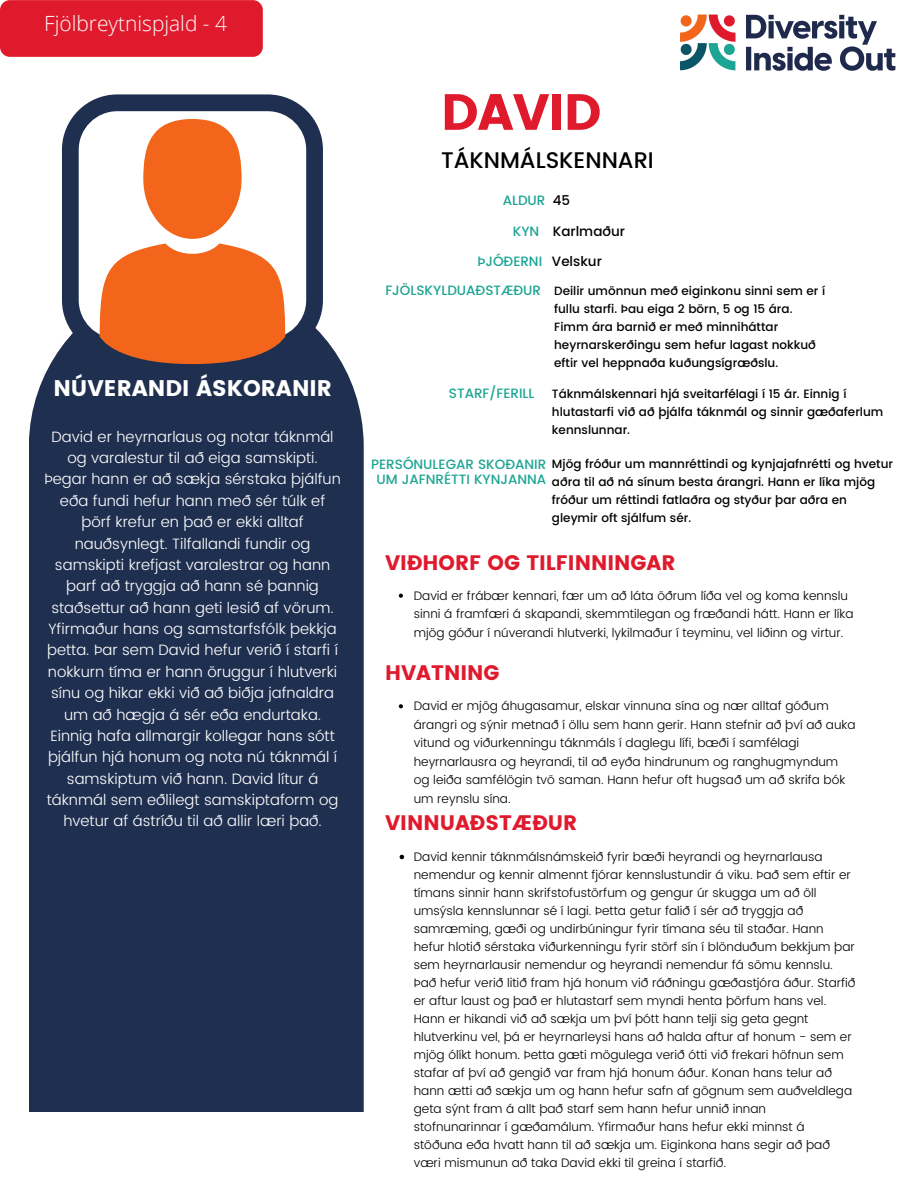
<style>
.page{position:relative;width:918px;height:1188px;background:#fff}
.page>*{position:absolute;margin:0;border:0;box-sizing:border-box;transform-origin:0 0}
.t1{font:50.85px "Poppins";letter-spacing:-.02em;color:#e01a2d}
.t2{font:22.5px "Poppins";color:#fff}
.t3{font:500 22.5px "Poppins";color:#000}
.t4{font:21px "Poppins";color:#e01a2d}
.t5{font:300 21px "Open Sans";color:#fff}
.t6{font:300 15px/21.3px "Poppins";color:#fff;text-align:center}
.t7{font:500 13.5px/15.8px "Poppins";color:#1ca594;text-align:center}
.t8{font:500 13.5px "Poppins";color:#000}
.t9{font:300 12.3px/18px "Poppins";color:#000}
.t10{font:500 12px/18px "Poppins";color:#000}
.s1{color:#000}
.s2{color:#1ca594}
</style>
<div class="page">
<div style="left:29px;top:336px;width:335px;height:776px;background:#1f2f4f"></div>
<div style="left:0;top:0;width:263px;height:57px;background:#e01a2d;border-radius:10px"></div>
<svg style="left:62px;top:94px;width:261px;height:261px"></svg>
<img style="left:681px;top:14px;width:214px;height:57px">
<svg style="left:399px;top:594px;width:4px;height:4px"></svg>
<div style="left:143px;top:119px;width:99px;height:120px;background:#f3651b;border-radius:50%"></div>
<svg style="left:100px;top:243px;width:186px;height:121px"></svg>
<svg style="left:399px;top:704px;width:4px;height:4px"></svg>
<svg style="left:400px;top:855px;width:4px;height:4px"></svg>
<h3 class="t5" style="left:44px;top:9px;width:184px">Fjölbreytnispjald - 4</h3>
<h2 class="t2" style="left:53px;top:375px;width:280px">NÚVERANDI ÁSKORANIR</h2>
<p class="t6" style="left:44px;top:426px;width:298px">David er heyrnarlaus og notar táknmál og varalestur til að eiga samskipti.<br>Þegar hann er að sækja sérstaka þjálfun eða fundi hefur hann með sér túlk ef þörf krefur en það er ekki alltaf nauðsynlegt. Tilfallandi fundir og samskipti krefjast varalestrar og hann þarf að tryggja að hann sé þannig staðsettur að hann geti lesið af vörum.<br>Yfirmaður hans og samstarfsfólk þekkja þetta. Þar sem David hefur verið í starfi í nokkurn tíma er hann öruggur í hlutverki sínu og hikar ekki við að biðja jafnaldra um að hægja á sér eða endurtaka.<br>Einnig hafa allmargir kollegar hans sótt þjálfun hjá honum og nota nú táknmál í samskiptum við hann. David lítur á táknmál sem eðlilegt samskiptaform og hvetur af ástríðu til að allir læri það.</p>
<h1 class="t1" style="left:441px;top:83px;width:162px">DAVID</h1>
<h2 class="t3" style="left:441px;top:147px;width:214px">TÁKNMÁLSKENNARI</h2>
<p class="t7" style="left:503px;top:192px;width:69px">ALDUR <span class="s1">45</span></p>
<p class="t8" style="left:513px;top:223px;width:114px"><span class="s2">KYN</span> Karlmaður</p>
<p class="t7" style="left:477px;top:254px;width:66px">ÞJÓÐERNI</p>
<p class="t10" style="left:554px;top:282px;width:273px">Deilir umönnun með eiginkonu sinni sem er í fullu starfi. Þau eiga 2 börn, 5 og 15 ára.<br>Fimm ára barnið er með minniháttar heyrnarskerðingu sem hefur lagast nokkuð eftir vel heppnaða kuðungsígræðslu.</p>
<p class="t8" style="left:552px;top:254px;width:51px">Velskur</p>
<p class="t7" style="left:385px;top:282px;width:157px">FJÖLSKYLDUAÐSTÆÐUR</p>
<p class="t7" style="left:449px;top:385px;width:87px">STARF/FERILL</p>
<p class="t10" style="left:552px;top:385px;width:333px">Táknmálskennari hjá sveitarfélagi í 15 ár. Einnig í hlutastarfi við að þjálfa táknmál og sinnir gæðaferlum kennslunnar.</p>
<p class="t7" style="left:371px;top:456px;width:177px">PERSÓNULEGAR SKOÐANIR<br>UM JAFNRÉTTI KYNJANNA</p>
<p class="t10" style="left:552px;top:455px;width:343px">Mjög fróður um mannréttindi og kynjajafnrétti og hvetur aðra til að ná sínum besta árangri. Hann er líka mjög fróður um réttindi fatlaðra og styður þar aðra en gleymir oft sjálfum sér.</p>
<h3 class="t4" style="left:385px;top:550px;width:292px">VIÐHORF OG TILFINNINGAR</h3>
<p class="t9" style="left:414px;top:586px;width:441px;line-height:18.5px">David er frábær kennari, fær um að láta öðrum líða vel og koma kennslu sinni á framfæri á skapandi, skemmtilegan og fræðandi hátt. Hann er líka mjög góður í núverandi hlutverki, lykilmaður í teyminu, vel liðinn og virtur.</p>
<h3 class="t4" style="left:385px;top:661px;width:116px">HVATNING</h3>
<p class="t9" style="left:414px;top:697px;width:443px;line-height:18.5px">David er mjög áhugasamur, elskar vinnuna sína og nær alltaf góðum árangri og sýnir metnað í öllu sem hann gerir. Hann stefnir að því að auka vitund og viðurkenningu táknmáls í daglegu lífi, bæði í samfélagi heyrnarlausra og heyrandi, til að eyða hindrunum og ranghugmyndum og leiða samfélögin tvö saman. Hann hefur oft hugsað um að skrifa bók um reynslu sína.</p>
<h3 class="t4" style="left:385px;top:811px;width:194px">VINNUAÐSTÆÐUR</h3>
<p class="t9" style="left:414px;top:848px;width:443px">David kennir táknmálsnámskeið fyrir bæði heyrandi og heyrnarlausa nemendur og kennir almennt fjórar kennslustundir á viku. Það sem eftir er tímans sinnir hann skrifstofustörfum og gengur úr skugga um að öll umsýsla kennslunnar sé í lagi. Þetta getur falið í sér að tryggja að samræming, gæði og undirbúningur fyrir tímana séu til staðar. Hann hefur hlotið sérstaka viðurkenningu fyrir störf sín í blönduðum bekkjum þar sem heyrnarlausir nemendur og heyrandi nemendur fá sömu kennslu.<br>Það hefur verið litið fram hjá honum við ráðningu gæðastjóra áður. Starfið er aftur laust og það er hlutastarf sem myndi henta þörfum hans vel.<br>Hann er hikandi við að sækja um því þótt hann telji sig geta gegnt hlutverkinu vel, þá er heyrnarleysi hans að halda aftur af honum - sem er mjög ólíkt honum. Þetta gæti mögulega verið ótti við frekari höfnun sem stafar af því að gengið var fram hjá honum áður. Konan hans telur að hann ætti að sækja um og hann hefur safn af gögnum sem auðveldlega geta sýnt fram á allt það starf sem hann hefur unnið innan stofnunarinnar í gæðamálum. Yfirmaður hans hefur ekki minnst á stöðuna eða hvatt hann til að sækja um. Eiginkona hans segir að það væri mismunun að taka David ekki til greina í starfið.</p>
</div>
